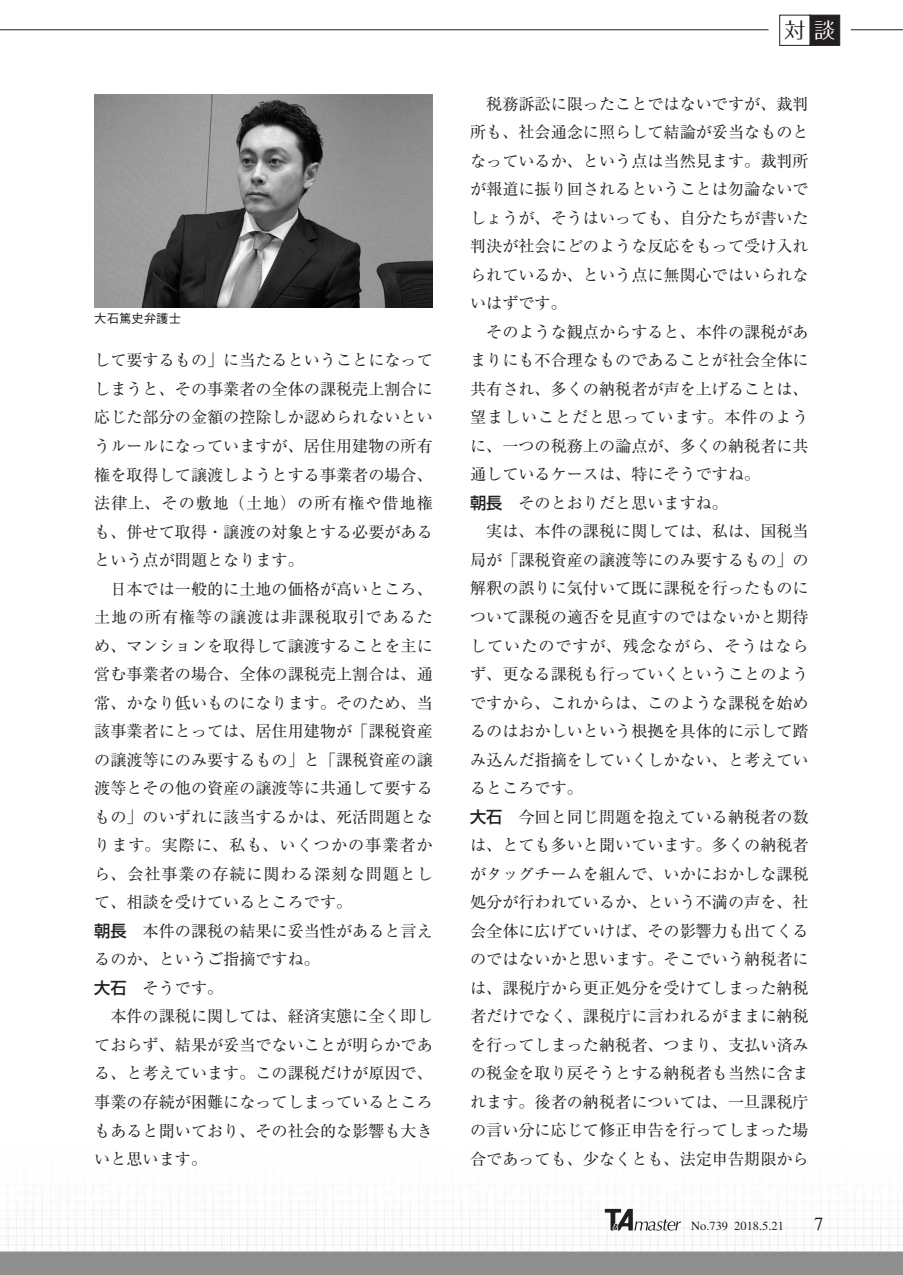
<style>
.page{position:relative;width:903px;height:1275px;background:#fff}
.page>*{position:absolute;margin:0;border:0;box-sizing:border-box;transform-origin:0 0}
.t1{font:21px "Folk Pro";color:#231f20}
.t2{font:18.55px "Times";color:#231f20}
.t3{font:16.1px/28.5px "Ryumin Pr 6";color:#231f20;text-align:justify}
.t4{font:12.42px "Times";color:#231f20}
.実務解説_2__2行1字下げ{font:500 12.42px "Gothic BBB Pr 6";color:#231f20}
.s1{font-family:"Shin Go Pr 6";font-weight:500}
.s2{color:#fff}
</style>
<div class="page">
<svg style="left:605px;top:1209px;width:76px;height:22px"></svg>
<hr style="left:0;top:29px;width:768px;height:1px;background:#231f20">
<hr style="left:851px;top:29px;width:52px;height:1px;background:#231f20">
<svg style="left:779px;top:15px;width:61px;height:31px"></svg>
<img style="left:95px;top:95px;width:337px;height:212px">
<p class="実務解説_2__2行1字下げ" style="left:94px;top:309px;width:88px">大石篤史弁護士</p>
<p class="t3" style="left:94px;top:345px;width:340px">して要するもの」に当たるということになってしまうと、その事業者の全体の課税売上割合に応じた部分の金額の控除しか認められないというルールになっていますが、居住用建物の所有権を取得して譲渡しようとする事業者の場合、法律上、その敷地（土地）の所有権や借地権も、併せて取得・譲渡の対象とする必要があるという点が問題となります。</p>
<p class="t3" style="left:94px;top:573px;width:340px;text-indent:16px">日本では一般的に土地の価格が高いところ、土地の所有権等の譲渡は非課税取引であるため、マンションを取得して譲渡することを主に営む事業者の場合、全体の課税売上割合は、通常、かなり低いものになります。そのため、当該事業者にとっては、居住用建物が「課税資産の譲渡等にのみ要するもの」と「課税資産の譲渡等とその他の資産の譲渡等に共通して要するもの」のいずれに該当するかは、死活問題となります。実際に、私も、いくつかの事業者から、会社事業の存続に関わる深刻な問題として、相談を受けているところです。</p>
<p class="t3" style="left:94px;top:916px;width:340px"><span class="s1">朝長　</span>本件の課税の結果に妥当性があると言えるのか、というご指摘ですね。</p>
<p class="t3" style="left:94px;top:973px;width:130px"><span class="s1">大石</span>　そうです。</p>
<p class="t3" style="left:94px;top:1001px;width:340px;text-indent:16px">本件の課税に関しては、経済実態に全く即しておらず、結果が妥当でないことが明らかである、と考えています。この課税だけが原因で、事業の存続が困難になってしまっているところもあると聞いており、その社会的な影響も大きいと思います。</p>
<p class="t1" style="left:784px;top:12px;width:52px">対 <span class="s2">談</span></p>
<p class="t3" style="left:470px;top:88px;width:340px;text-indent:16px">税務訴訟に限ったことではないですが、裁判所も、社会通念に照らして結論が妥当なものとなっているか、という点は当然見ます。裁判所が報道に振り回されるということは勿論ないでしょうが、そうはいっても、自分たちが書いた判決が社会にどのような反応をもって受け入れられているか、という点に無関心ではいられないはずです。</p>
<p class="t3" style="left:470px;top:317px;width:340px;text-indent:16px">そのような観点からすると、本件の課税があまりにも不合理なものであることが社会全体に共有され、多くの納税者が声を上げることは、望ましいことだと思っています。本件のように、一つの税務上の論点が、多くの納税者に共通しているケースは、特にそうですね。</p>
<p class="t3" style="left:470px;top:488px;width:259px"><span class="s1">朝長　</span>そのとおりだと思いますね。</p>
<p class="t3" style="left:470px;top:516px;width:340px;text-indent:16px">実は、本件の課税に関しては、私は、国税当局が「課税資産の譲渡等にのみ要するもの」の解釈の誤りに気付いて既に課税を行ったものについて課税の適否を見直すのではないかと期待していたのですが、残念ながら、そうはならず、更なる課税も行っていくということのようですから、これからは、このような課税を始めるのはおかしいという根拠を具体的に示して踏み込んだ指摘をしていくしかない、と考えているところです。</p>
<p class="t3" style="left:470px;top:801px;width:340px"><span class="s1">大石　</span>今回と同じ問題を抱えている納税者の数は、とても多いと聞いています。多くの納税者がタッグチームを組んで、いかにおかしな課税処分が行われているか、という不満の声を、社会全体に広げていけば、その影響力も出てくるのではないかと思います。そこでいう納税者には、課税庁から更正処分を受けてしまった納税者だけでなく、課税庁に言われるがままに納税を行ってしまった納税者、つまり、支払い済みの税金を取り戻そうとする納税者も当然に含まれます。後者の納税者については、一旦課税庁の言い分に応じて修正申告を行ってしまった場合であっても、少なくとも、法定申告期限から</p>
<p class="t4" style="left:691px;top:1219px;width:94px">No.739 2018.5.21</p>
<p class="t2" style="left:814px;top:1214px;width:11px">7</p>
</div>
